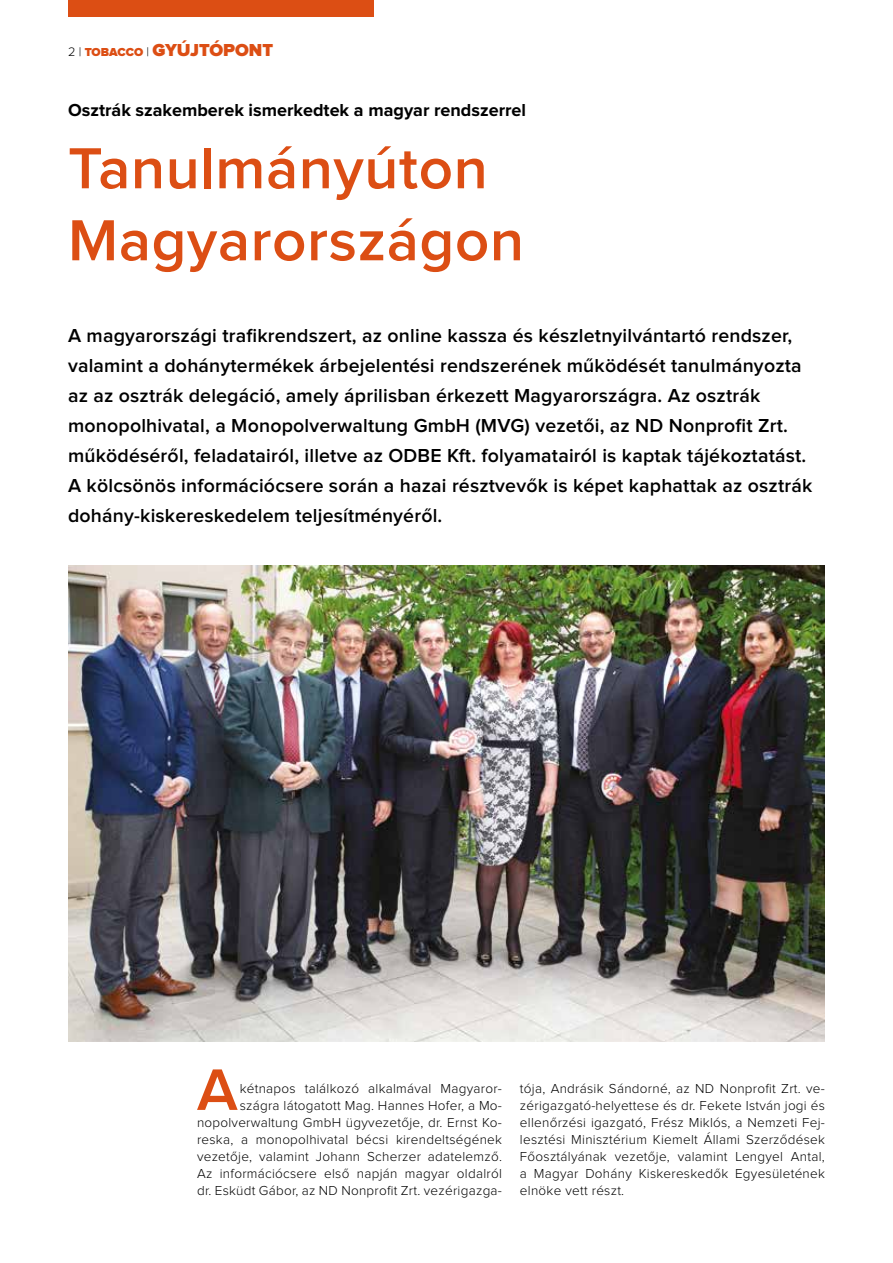
<style>
.page{position:relative;width:893px;height:1263px;background:#fff}
.page>*{position:absolute;margin:0;border:0;box-sizing:border-box;transform-origin:0 0}
.t1{font:600 60.6px "Proxima Nova";color:#dc4e14}
.t2{font:600 60px/72px "Proxima Nova";letter-spacing:.01em;color:#dc4e14}
.t3{font:600 19.5px/30px "Proxima Nova";letter-spacing:.01em;color:#000}
.t4{font:700 18px "Proxima Nova";color:#000}
.t5{font:900 18px "Proxima Nova";color:#dc4e14}
.t6{font:300 13.5px/17px "Proxima Nova";letter-spacing:.02em;color:#000;text-align:right}
.s1{font-weight:300;font-size:12.75px;color:#000}
.s2{font-size:12px}
</style>
<div class="page">
<img style="left:68px;top:566px;width:757px;height:476px">
<div style="left:68px;top:0;width:305px;height:17px;background:#dc4e14"></div>
<h3 class="t5" style="left:68px;top:42px;width:207px"><span class="s1">2 |</span> <span class="s2">TOBACCO</span> <span class="s1">|</span> GYÚJTÓPONT</h3>
<h3 class="t4" style="left:68px;top:102px;width:460px">Osztrák szakemberek ismerkedtek a magyar rendszerrel</h3>
<h2 class="t2" style="left:68px;top:135px;width:457px">Tanulmányúton<br>Magyarországon</h2>
<p class="t3" style="left:68px;top:322px;width:746px">A magyarországi trafikrendszert, az online kassza és készletnyilvántartó rendszer, valamint a dohánytermékek árbejelentési rendszerének működését tanulmányozta az az osztrák delegáció, amely áprilisban érkezett Magyarországra. Az osztrák monopolhivatal, a Monopolverwaltung GmbH (MVG) vezetői, az ND Nonprofit Zrt. működéséről, feladatairól, illetve az ODBE Kft. folyamatairól is kaptak tájékoztatást.<br>A kölcsönös információcsere során a hazai résztvevők is képet kaphattak az osztrák dohány-kiskereskedelem teljesítményéről.</p>
<h1 class="t1" style="left:197px;top:1062px;width:42px">A</h1>
<p class="t6" style="left:197px;top:1080px;width:306px">kétnapos találkozó alkalmával Magyaror&shy;szágra látogatott Mag. Hannes Hofer, a Mo&shy;nopolverwaltung GmbH ügyvezetője, dr. Ernst Ko&shy;reska, a monopolhivatal bécsi kirendeltségének vezetője, valamint Johann Scherzer adatelemző.<br>Az információcsere első napján magyar oldalról dr. Esküdt Gábor, az ND Nonprofit Zrt. vezérigazga-</p>
<p class="t6" style="left:520px;top:1080px;width:306px;text-align:justify">tója, Andrásik Sándorné, az ND Nonprofit Zrt. ve&shy;zérigazgató-helyettese és dr. Fekete István jogi és ellenőrzési igazgató, Frész Miklós, a Nemzeti Fej&shy;lesztési Minisztérium Kiemelt Állami Szerződések Főosztályának vezetője, valamint Lengyel Antal, a Magyar Dohány Kiskereskedők Egyesületének elnöke vett részt.</p>
</div>
